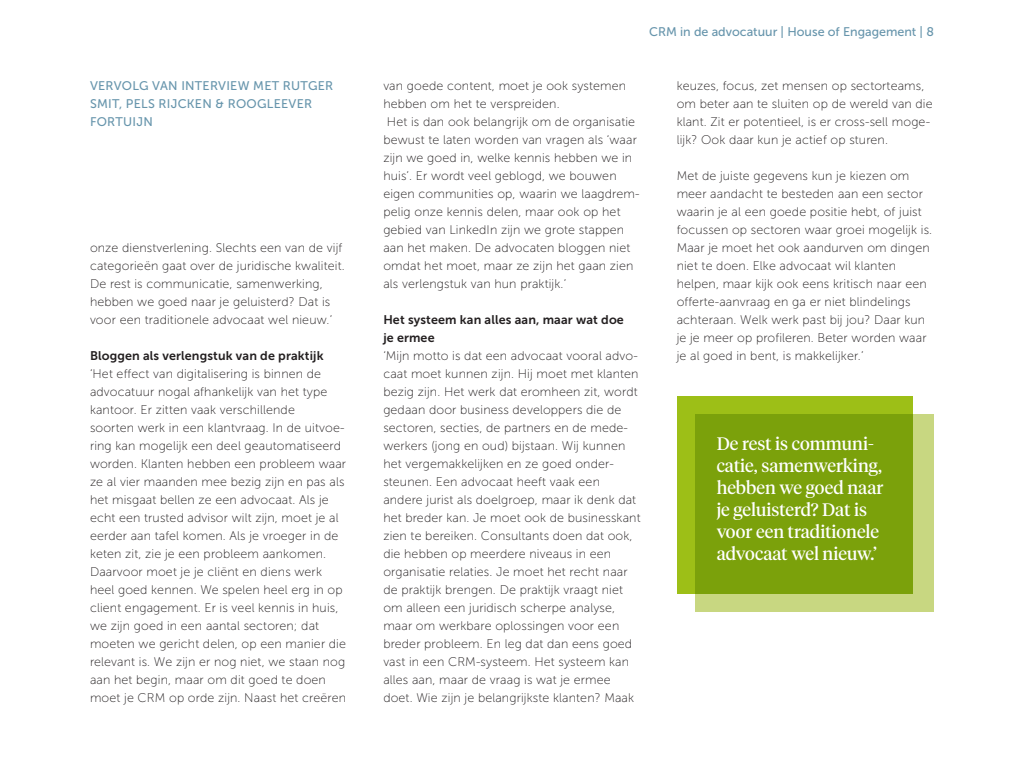
<style>
.page{position:relative;width:1024px;height:768px;background:#fff}
.page>*{position:absolute;margin:0;border:0;box-sizing:border-box;transform-origin:0 0}
.Intro_Tiempos{font:18px/22px "Tiempos Headline";color:#fff}
.Platte_tekst_Museo{font:12.5px/18px "Museo Sans 100";letter-spacing:.01em;color:#231f20}
.Tussenkop{font:12.5px/18px "Museo Sans 700";letter-spacing:.01em;color:#231f20}
.Kopregel{font:12.5px/18px "Museo Sans 500";letter-spacing:.02em;color:#6795ac}
.Kopregel-2{font:12.5px "Museo Sans 500";color:#6795ac}
</style>
<div class="page">
<div style="left:677px;top:396px;width:236px;height:198px;background:#9dbf17"></div>
<svg style="left:696px;top:414px;width:238px;height:198px;background:#88aa1f"></svg>
<p class="Kopregel-2" style="left:649px;top:25px;width:286px">CRM in de advocatuur | House of Engagement | 8</p>
<p class="Kopregel" style="left:90px;top:77px;width:245px">VERVOLG VAN INTERVIEW MET RUTGER<br>SMIT, PELS RIJCKEN &amp; ROOGLEEVER<br>FORTUIJN</p>
<p class="Platte_tekst_Museo" style="left:677px;top:77px;width:258px">keuzes, focus, zet mensen op sectorteams, om beter aan te sluiten op de wereld van die klant. Zit er potentieel, is er cross-sell moge&shy;lijk? Ook daar kun je actief op sturen.</p>
<p class="Platte_tekst_Museo" style="left:677px;top:167px;width:257px">Met de juiste gegevens kun je kiezen om meer aandacht te besteden aan een sector waarin je al een goede positie hebt, of juist focussen op sectoren waar groei mogelijk is.<br>Maar je moet het ook aandurven om dingen niet te doen. Elke advocaat wil klanten helpen, maar kijk ook eens kritisch naar een offerte-aanvraag en ga er niet blindelings achteraan. Welk werk past bij jou? Daar kun je je meer op profileren. Beter worden waar je al goed in bent, is makkelijker.’</p>
<p class="Platte_tekst_Museo" style="left:383px;top:77px;width:244px">van goede content, moet je ook systemen hebben om het te verspreiden.</p>
<p class="Platte_tekst_Museo" style="left:383px;top:113px;width:258px">Het is dan ook belangrijk om de organisatie bewust te laten worden van vragen als ‘waar zijn we goed in, welke kennis hebben we in huis’. Er wordt veel geblogd, we bouwen eigen communities op, waarin we laagdrem&shy;pelig onze kennis delen, maar ook op het gebied van LinkedIn zijn we grote stappen aan het maken. De advocaten bloggen niet omdat het moet, maar ze zijn het gaan zien als verlengstuk van hun praktijk.’</p>
<p class="Tussenkop" style="left:383px;top:311px;width:242px">Het systeem kan alles aan, maar wat doe je ermee</p>
<p class="Platte_tekst_Museo" style="left:383px;top:347px;width:259px">‘Mijn motto is dat een advocaat vooral advo&shy;caat moet kunnen zijn. Hij moet met klanten bezig zijn. Het werk dat eromheen zit, wordt gedaan door business developpers die de sectoren, secties, de partners en de mede&shy;werkers (jong en oud) bijstaan. Wij kunnen het vergemakkelijken en ze goed onder&shy;steunen. Een advocaat heeft vaak een andere jurist als doelgroep, maar ik denk dat het breder kan. Je moet ook de businesskant zien te bereiken. Consultants doen dat ook, die hebben op meerdere niveaus in een organisatie relaties. Je moet het recht naar de praktijk brengen. De praktijk vraagt niet om alleen een juridisch scherpe analyse, maar om werkbare oplossingen voor een breder probleem. En leg dat dan eens goed vast in een CRM-systeem. Het systeem kan alles aan, maar de vraag is wat je ermee doet. Wie zijn je belangrijkste klanten? Maak</p>
<p class="Platte_tekst_Museo" style="left:90px;top:239px;width:256px">onze dienstverlening. Slechts een van de vijf categorieën gaat over de juridische kwaliteit.<br>De rest is communicatie, samenwerking, hebben we goed naar je geluisterd? Dat is voor een traditionele advocaat wel nieuw.’</p>
<p class="Tussenkop" style="left:90px;top:347px;width:235px">Bloggen als verlengstuk van de praktijk</p>
<p class="Platte_tekst_Museo" style="left:90px;top:365px;width:258px">‘Het effect van digitalisering is binnen de advocatuur nogal afhankelijk van het type kantoor. Er zitten vaak verschillende<br>soorten werk in een klantvraag. In de uitvoe&shy;ring kan mogelijk een deel geautomatiseerd worden. Klanten hebben een probleem waar ze al vier maanden mee bezig zijn en pas als het misgaat bellen ze een advocaat. Als je echt een trusted advisor wilt zijn, moet je al eerder aan tafel komen. Als je vroeger in de keten zit, zie je een probleem aankomen.<br>Daarvoor moet je je cliënt en diens werk heel goed kennen. We spelen heel erg in op client engagement. Er is veel kennis in huis, we zijn goed in een aantal sectoren; dat moeten we gericht delen, op een manier die relevant is. We zijn er nog niet, we staan nog aan het begin, maar om dit goed te doen moet je CRM op orde zijn. Naast het creëren</p>
<p class="Intro_Tiempos" style="left:717px;top:432px;width:168px">De rest is communi&shy;catie, samenwerking, hebben we goed naar je geluisterd? Dat is voor een traditionele advocaat wel nieuw.’</p>
</div>
